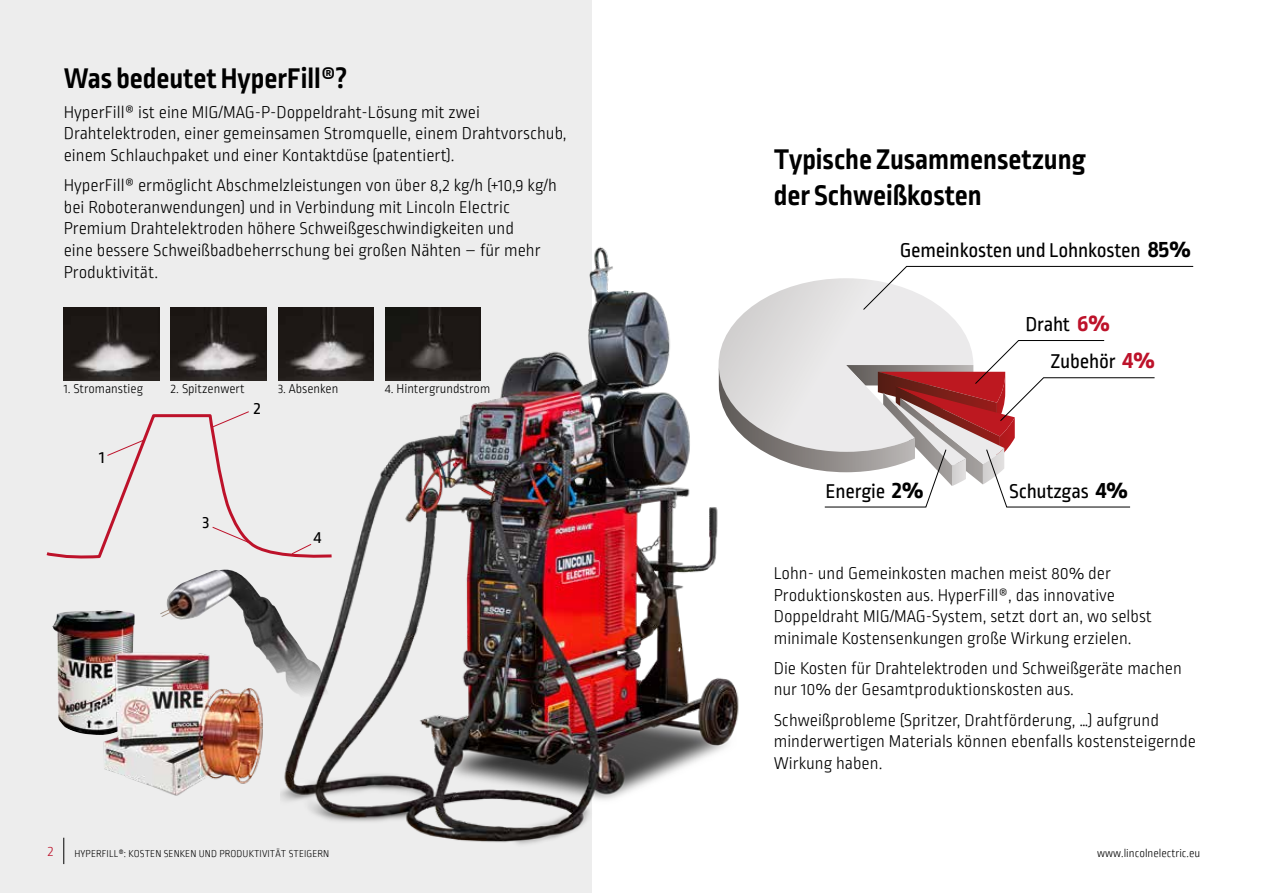
<style>
.page{position:relative;width:1263px;height:893px;background:#fff}
.page>*{position:absolute;margin:0;border:0;box-sizing:border-box;transform-origin:0 0}
.t1{font:700 30px/36px "Ropa Sans Pro";color:#000}
.t2{font:21px/37.2px "Ropa Sans Pro";letter-spacing:-.01em;color:#000}
.t3{font:300 18px/21.6px "Ropa Sans Pro";color:#000}
.t4{font:18px "Ropa Sans Pro";color:#000}
.t5{font:300 15px "Ropa Sans PTT";color:#bd122a}
.t6{font:300 13.5px "Ropa Sans Pro";color:#000}
.t7{font:300 12px "Ropa Sans PTT";color:#000}
.t8{font:300 10.5px "Ropa Sans PTT";letter-spacing:.01em;color:#000}
.s1{font-weight:700;font-size:24.9px}
.s2{font-weight:700;font-size:24.9px;color:#bd122a}
</style>
<div class="page">
<div style="left:0;top:0;width:591px;height:893px;background:#ededed"></div>
<img style="left:52px;top:610px;width:81px;height:124px">
<img style="left:86px;top:637px;width:195px;height:160px">
<img style="left:160px;top:570px;width:121px;height:134px">
<svg style="left:761px;top:266px;width:433px;height:241px"></svg>
<svg style="left:46px;top:411px;width:235px;height:148px"></svg>
<img style="left:64px;top:308px;width:95px;height:72px">
<img style="left:171px;top:308px;width:95px;height:72px">
<img style="left:278px;top:308px;width:3px;height:72px">
<img style="left:281px;top:238px;width:480px;height:626px">
<svg style="left:64px;top:838px;width:1px;height:26px"></svg>
<h1 class="t1" style="left:64px;top:62px;width:285px">Was bedeutet HyperFill®?</h1>
<p class="t3" style="left:64px;top:102px;width:504px">HyperFill® ist eine MIG/MAG-P-Doppeldraht-Lösung mit zwei<br>Drahtelektroden, einer gemeinsamen Stromquelle, einem Drahtvorschub, einem Schlauchpaket und einer Kontaktdüse (patentiert).</p>
<p class="t3" style="left:64px;top:176px;width:495px">HyperFill® ermöglicht Abschmelzleistungen von über 8,2 kg/h (+10,9 kg/h bei Roboteranwendungen) und in Verbindung mit Lincoln Electric Premium Drahtelektroden höhere Schweißgeschwindigkeiten und<br>eine bessere Schweißbadbeherrschung bei großen Nähten – für mehr Produktivität.</p>
<p class="t6" style="left:64px;top:382px;width:81px">1. Stromanstieg</p>
<p class="t6" style="left:171px;top:382px;width:75px">2. Spitzenwert</p>
<p class="t6" style="left:278px;top:382px;width:62px">3. Absenken</p>
<p class="t6" style="left:385px;top:382px;width:106px">4. Hintergrundstrom</p>
<p class="t4" style="left:99px;top:447px;width:7px">1</p>
<p class="t4" style="left:202px;top:512px;width:9px">3</p>
<p class="t4" style="left:254px;top:398px;width:8px">2</p>
<p class="t4" style="left:314px;top:527px;width:9px">4</p>
<h1 class="t1" style="left:774px;top:142px;width:314px">Typische Zusammensetzung der Schweißkosten</h1>
<p class="t2" style="left:900px;top:232px;width:293px">Gemeinkosten und Lohnkosten <span class="s1">85%</span></p>
<p class="t2" style="left:1050px;top:307px;width:106px;text-indent:-25px">Draht <span class="s2">6%<br></span>Zubehör <span class="s2">4%</span></p>
<p class="t2" style="left:825px;top:474px;width:99px">Energie <span class="s1">2%</span></p>
<p class="t2" style="left:1009px;top:474px;width:120px">Schutzgas <span class="s1">4%</span></p>
<p class="t3" style="left:774px;top:563px;width:380px">Lohn- und Gemeinkosten machen meist 80% der Produktionskosten aus. HyperFill®, das innovative Doppeldraht MIG/MAG-System, setzt dort an, wo selbst minimale Kostensenkungen große Wirkung erzielen.</p>
<p class="t3" style="left:774px;top:658px;width:410px">Die Kosten für Drahtelektroden und Schweißgeräte machen nur 10% der Gesamtproduktionskosten aus.</p>
<p class="t3" style="left:774px;top:710px;width:424px">Schweißprobleme (Spritzer, Drahtförderung, …) aufgrund minderwertigen Materials können ebenfalls kostensteigernde<br>Wirkung haben.</p>
<p class="t5" style="left:48px;top:843px;width:7px">2</p>
<p class="t8" style="left:74px;top:848px;width:256px">HYPERFILL®: KOSTEN SENKEN UND PRODUKTIVITÄT STEIGERN</p>
<p class="t7" style="left:1097px;top:847px;width:104px">www.lincolnelectric.eu</p>
</div>
